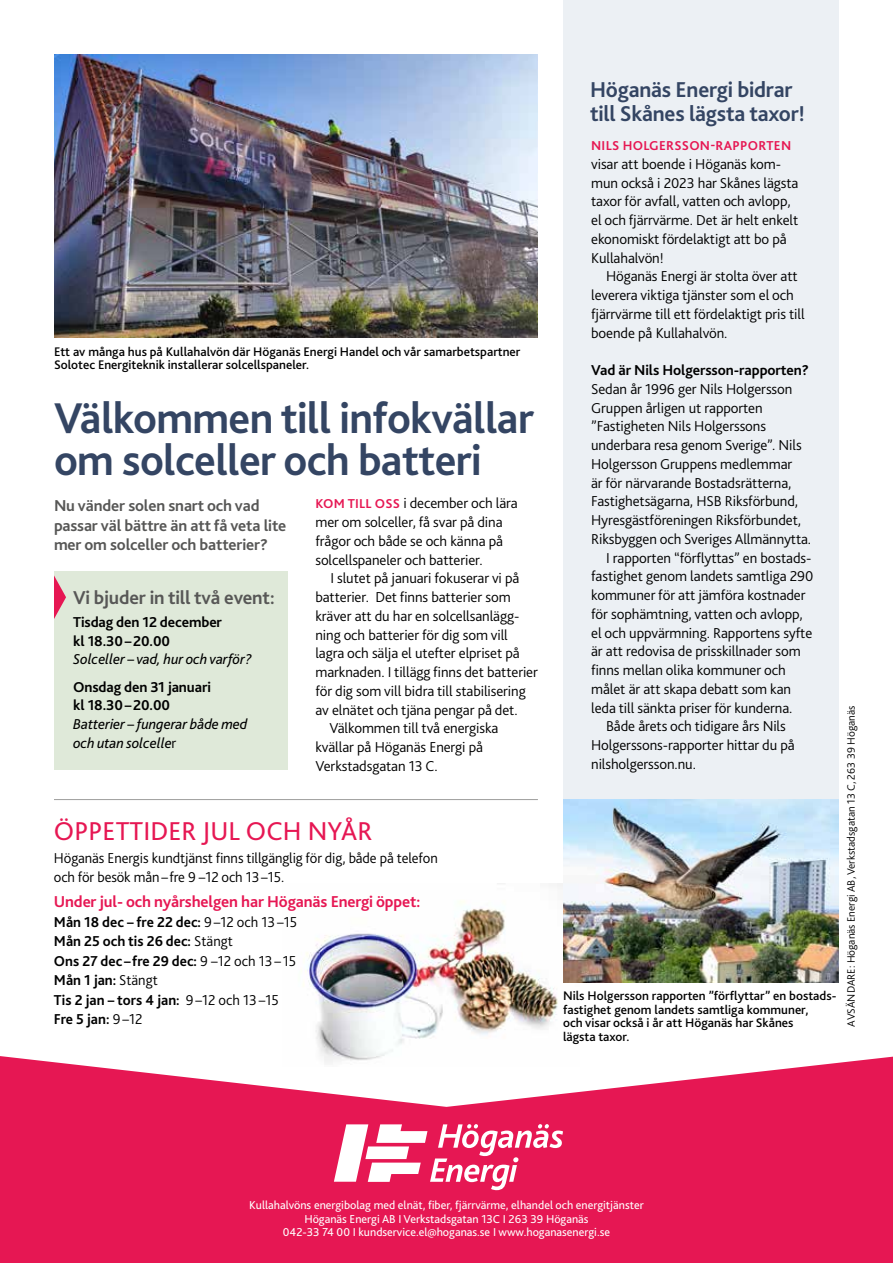
<style>
.page{position:relative;width:893px;height:1263px;background:#fff}
.page>*{position:absolute;margin:0;border:0;box-sizing:border-box;transform-origin:0 0}
.t1{font:700 45px/42px "Bliss 2";letter-spacing:-.015em;color:#344563}
.t2{font:27px "Bliss 2";letter-spacing:.005em;color:#e61753}
.t3{font:700 22.5px/24px "Bliss 2";letter-spacing:-.01em;color:#344563}
.t4{font:700 19.5px "Bliss 2";letter-spacing:-.01em;color:#575756}
.t5{font:700 16.5px/19.5px "Bliss 2";letter-spacing:-.01em;color:#575756}
.t6{font:700 16.5px "Bliss 2";letter-spacing:-.01em;color:#e61753}
.t7{font:300 15px/18.8px "Bliss 2";letter-spacing:-.005em;color:#000}
.t8{font:700 15px/19.5px "Bliss 2";letter-spacing:-.005em;color:#000}
.t9{font:italic 15px/18.8px "Bliss 2";letter-spacing:-.005em;color:#000}
.t10{font:700 13.5px "Bliss 2";letter-spacing:.02em;color:#e61753}
.t11{font:500 13.05px/13.5px "Bliss 2";color:#000}
.t12{font:12px/13.5px "Bliss 2";color:#fff;text-align:center}
.t13{font:300 11.25px "Bliss 2";color:#000}
.s1{font-weight:700;font-size:13.5px;color:#e61753}
.s2{font-weight:300;font-style:normal}
.s3{font-weight:300}
</style>
<div class="page">
<img style="left:303px;top:883px;width:276px;height:173px">
<div style="left:563px;top:0;width:276px;height:982px;background:#ecf0f4"></div>
<div style="left:54px;top:571px;width:233px;height:199px;background:#dfe9d9"></div>
<svg style="left:0;top:1056px;width:893px;height:207px;background:#e9366a"></svg>
<svg style="left:334px;top:1124px;width:229px;height:66px"></svg>
<svg style="left:54px;top:575px;width:12px;height:44px"></svg>
<img style="left:563px;top:799px;width:276px;height:183px">
<img style="left:54px;top:54px;width:484px;height:283px">
<hr style="left:54px;top:799px;width:484px;height:1px;background:#9d9d9c">
<p class="t11" style="left:54px;top:344px;width:468px">Ett av många hus på Kullahalvön där Höganäs Energi Handel och vår samarbetspartner<br>Solotec Energiteknik installerar solcellspaneler.</p>
<h1 class="t1" style="left:54px;top:396px;width:482px">Välkommen till infokvällar om solceller och batteri</h1>
<p class="t7" style="left:315px;top:494px;width:204px"><span class="s1">KOM TILL OSS</span> i december och lära mer om solceller, få svar på dina frågor och både se och känna på solcellspaneler och batterier.</p>
<p class="t7" style="left:330px;top:569px;width:191px">I slutet på januari fokuserar vi på</p>
<p class="t7" style="left:315px;top:588px;width:197px">batterier. Det finns batterier som</p>
<p class="t7" style="left:315px;top:606px;width:205px">kräver att du har en solcellsanlägg-</p>
<p class="t7" style="left:315px;top:625px;width:194px">ning och batterier för dig som vill</p>
<p class="t7" style="left:315px;top:644px;width:206px">lagra och sälja el utefter elpriset på</p>
<p class="t7" style="left:315px;top:663px;width:224px">marknaden. I tillägg finns det batterier</p>
<p class="t7" style="left:315px;top:681px;width:212px">för dig som vill bidra till stabilisering</p>
<p class="t7" style="left:315px;top:700px;width:204px">av elnätet och tjäna pengar på det.</p>
<p class="t7" style="left:329px;top:719px;width:170px">Välkommen till två energiska</p>
<p class="t7" style="left:315px;top:738px;width:169px">kvällar på Höganäs Energi på</p>
<p class="t7" style="left:315px;top:756px;width:124px">Verkstadsgatan 13 C.</p>
<p class="t5" style="left:54px;top:495px;width:234px">Nu vänder solen snart och vad passar väl bättre än att få veta lite mer om solceller och batterier?</p>
<h3 class="t4" style="left:73px;top:585px;width:203px">Vi bjuder in till två event:</h3>
<p class="t8" style="left:73px;top:612px;width:151px;line-height:18.8px">Tisdag den 12 december kl 18.30–20.00</p>
<p class="t9" style="left:73px;top:649px;width:180px">Solceller – vad, hur och varför?</p>
<p class="t8" style="left:73px;top:677px;width:139px;line-height:18.8px">Onsdag den 31 januari kl 18.30–20.00</p>
<p class="t9" style="left:73px;top:714px;width:176px">Batterier – fungerar både med och utan solcelle<span class="s2">r</span></p>
<h2 class="t2" style="left:54px;top:814px;width:320px">ÖPPETTIDER JUL OCH NYÅR</h2>
<p class="t7" style="left:54px;top:849px;width:385px">Höganäs Energis kundtjänst finns tillgänglig för dig, både på telefon och för besök mån–fre 9 –12 och 13–15.</p>
<p class="t6" style="left:54px;top:892px;width:368px">Under jul- och nyårshelgen har Höganäs Energi öppet:</p>
<p class="t8" style="left:54px;top:912px;width:245px">Mån 18 dec – fre 22 dec: <span class="s3">9–12 och 13–15<br></span>Mån 25 och tis 26 dec: <span class="s3">Stängt<br></span>Ons 27 dec –fre 29 dec: <span class="s3">9 –12 och 13– 15<br></span>Mån 1 jan: <span class="s3">Stängt<br></span>Tis 2 jan – tors 4 jan: <span class="s3">9–12 och 13–15<br></span>Fre 5 jan: <span class="s3">9–12</span></p>
<h3 class="t3" style="left:590px;top:77px;width:216px">Höganäs Energi bidrar till Skånes lägsta taxor!</h3>
<p class="t10" style="left:591px;top:137px;width:202px">NILS HOLGERSSON-RAPPORTEN</p>
<p class="t7" style="left:591px;top:154px;width:209px">visar att boende i Höganäs kom&shy;mun också i 2023 har Skånes lägsta taxor för avfall, vatten och avlopp, el och fjärrvärme. Det är helt enkelt ekonomiskt fördelaktigt att bo på<br>Kullahalvön!</p>
<p class="t7" style="left:591px;top:267px;width:215px;text-indent:15px">Höganäs Energi är stolta över att leverera viktiga tjänster som el och fjärrvärme till ett fördelaktigt pris till boende på Kullahalvön.</p>
<p class="t8" style="left:591px;top:360px;width:219px">Vad är Nils Holgersson-rapporten?</p>
<p class="t7" style="left:591px;top:379px;width:203px">Sedan år 1996 ger Nils Holgersson</p>
<p class="t7" style="left:591px;top:398px;width:173px">Gruppen årligen ut rapporten</p>
<p class="t7" style="left:591px;top:417px;width:176px">”Fastigheten Nils Holgerssons</p>
<p class="t7" style="left:591px;top:436px;width:212px">underbara resa genom Sverige”. Nils</p>
<p class="t7" style="left:591px;top:454px;width:203px">Holgersson Gruppens medlemmar</p>
<p class="t7" style="left:591px;top:473px;width:202px">är för närvarande Bostadsrätterna,</p>
<p class="t7" style="left:591px;top:492px;width:208px">Fastighetsägarna, HSB Riksförbund,</p>
<p class="t7" style="left:591px;top:511px;width:211px">Hyresgästföreningen Riksförbundet,</p>
<p class="t7" style="left:591px;top:529px;width:222px">Riksbyggen och Sveriges Allmännytta.</p>
<p class="t7" style="left:606px;top:548px;width:207px">I rapporten “förflyttas” en bostads-</p>
<p class="t7" style="left:591px;top:567px;width:224px">fastighet genom landets samtliga 290</p>
<p class="t7" style="left:591px;top:586px;width:216px">kommuner för att jämföra kostnader</p>
<p class="t7" style="left:591px;top:604px;width:213px">för sophämtning, vatten och avlopp,</p>
<p class="t7" style="left:591px;top:623px;width:223px">el och uppvärmning. Rapportens syfte</p>
<p class="t7" style="left:591px;top:642px;width:211px">är att redovisa de prisskillnader som</p>
<p class="t7" style="left:591px;top:661px;width:196px">finns mellan olika kommuner och</p>
<p class="t7" style="left:591px;top:679px;width:201px">målet är att skapa debatt som kan</p>
<p class="t7" style="left:591px;top:698px;width:203px">leda till sänkta priser för kunderna.</p>
<p class="t7" style="left:606px;top:717px;width:181px">Både årets och tidigare års Nils</p>
<p class="t7" style="left:591px;top:736px;width:205px">Holgerssons-rapporter hittar du på</p>
<p class="t7" style="left:591px;top:754px;width:106px">nilsholgersson.nu.</p>
<p class="t11" style="left:563px;top:989px;width:274px">Nils Holgersson rapporten ”förflyttar” en bostads&shy;fastighet genom landets samtliga kommuner,<br>och visar också i år att Höganäs har Skånes<br>lägsta taxor.</p>
<p class="t13" style="left:844px;top:1027px;width:322px;rotate:-90deg">AVSÄNDARE: Höganäs Energi AB, Verkstadsgatan 13 C, 263 39 Höganäs</p>
<p class="t12" style="left:249px;top:1198px;width:396px">Kullahalvöns energibolag med elnät, fiber, fjärrvärme, elhandel och energitjänster<br>Höganäs Energi AB I Verkstadsgatan 13C I 263 39 Höganäs<br>042-33 74 00 I kundservice.el@hoganas.se I www.hoganasenergi.se</p>
</div>
